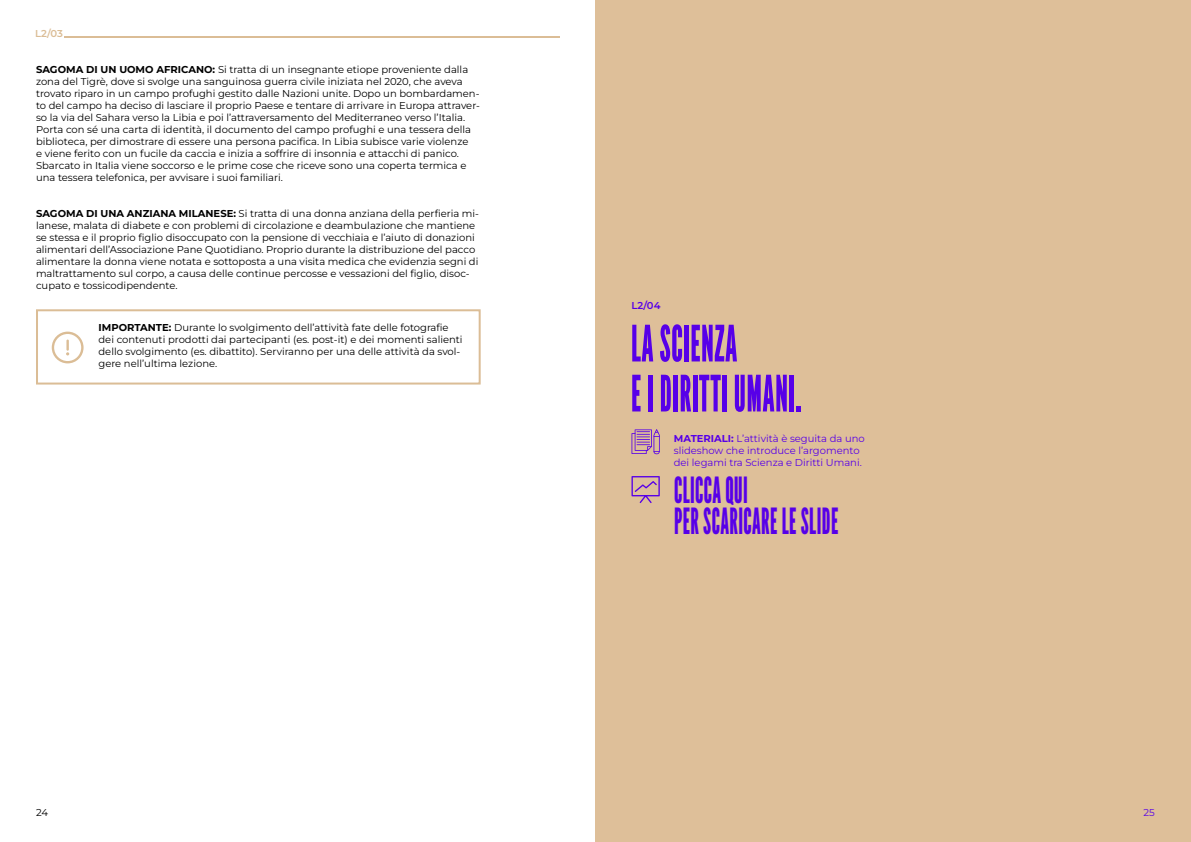
<style>
.page{position:relative;width:1191px;height:842px;background:#fff}
.page>*{position:absolute;margin:0;border:0;box-sizing:border-box;transform-origin:0 0}
.t1{font:condensed 50px/50px "League Gothic";color:#5700e8}
.t2{font:condensed 36px/31px "League Gothic";color:#5700e8}
.t3{font:10px/12px "Montserrat";color:#000}
.t4{font:10px/12px "Montserrat";color:#5700e8}
.t5{font:600 10px "Montserrat";color:#5700e8}
.t6{font:600 10px "Montserrat";color:#dbbd96}
.s1{font-weight:700}
</style>
<div class="page">
<div style="left:595px;top:0;width:596px;height:842px;background:#debf99"></div>
<svg style="left:631px;top:429px;width:29px;height:25px"></svg>
<hr style="left:64px;top:36px;width:495px;height:1px;background:#dbbd96">
<svg style="left:52px;top:332px;width:32px;height:31px"></svg>
<div style="left:36px;top:309px;width:444px;height:76px;border:2px solid #dbbd96"></div>
<svg style="left:631px;top:476px;width:29px;height:27px"></svg>
<p class="t6" style="left:35px;top:27px;width:29px">L2/03</p>
<p class="t3" style="left:36px;top:64px;width:445px"><span class="s1">SAGOMA DI UN UOMO AFRICANO:</span> Si tratta di un insegnante etiope proveniente dalla zona del Tigrè, dove si svolge una sanguinosa guerra civile iniziata nel 2020, che aveva trovato riparo in un campo profughi gestito dalle Nazioni unite. Dopo un bombardamen&shy;to del campo ha deciso di lasciare il proprio Paese e tentare di arrivare in Europa attraver&shy;so la via del Sahara verso la Libia e poi l’attraversamento del Mediterraneo verso l’Italia.<br>Porta con sé una carta di identità, il documento del campo profughi e una tessera della biblioteca, per dimostrare di essere una persona pacifica. In Libia subisce varie violenze<br>e viene ferito con un fucile da caccia e inizia a soffrire di insonnia e attacchi di panico.<br>Sbarcato in Italia viene soccorso e le prime cose che riceve sono una coperta termica e una tessera telefonica, per avvisare i suoi familiari.</p>
<p class="t3" style="left:36px;top:208px;width:444px"><span class="s1">SAGOMA DI UNA ANZIANA MILANESE:</span> Si tratta di una donna anziana della perfieria mi&shy;lanese, malata di diabete e con problemi di circolazione e deambulazione che mantiene se stessa e il proprio figlio disoccupato con la pensione di vecchiaia e l’aiuto di donazioni alimentari dell’Associazione Pane Quotidiano. Proprio durante la distribuzione del pacco alimentare la donna viene notata e sottoposta a una visita medica che evidenzia segni di maltrattamento sul corpo, a causa delle continue percosse e vessazioni del figlio, disoc&shy;cupato e tossicodipendente.</p>
<p class="t3" style="left:99px;top:321px;width:365px"><span class="s1">IMPORTANTE:</span> Durante lo svolgimento dell’attività fate delle fotografie dei contenuti prodotti dai partecipanti (es. post-it) e dei momenti salienti dello svolgimento (es. dibattito). Serviranno per una delle attività da svol&shy;gere nell’ultima lezione.</p>
<p class="t3" style="left:36px;top:806px;width:14px">24</p>
<p class="t5" style="left:631px;top:299px;width:30px">L2/04</p>
<h1 class="t1" style="left:631px;top:319px;width:172px">LA SCIENZA<br>E I DIRITTI UMANI.</h1>
<p class="t4" style="left:674px;top:432px;width:192px"><span class="s1">MATERIALI:</span> L’attività è seguita da uno slideshow che introduce l’argomento dei legami tra Scienza e Diritti Umani.</p>
<h2 class="t2" style="left:674px;top:474px;width:166px">CLICCA QUI<br>PER SCARICARE LE SLIDE</h2>
<p class="t4" style="left:1143px;top:806px;width:13px">25</p>
</div>
